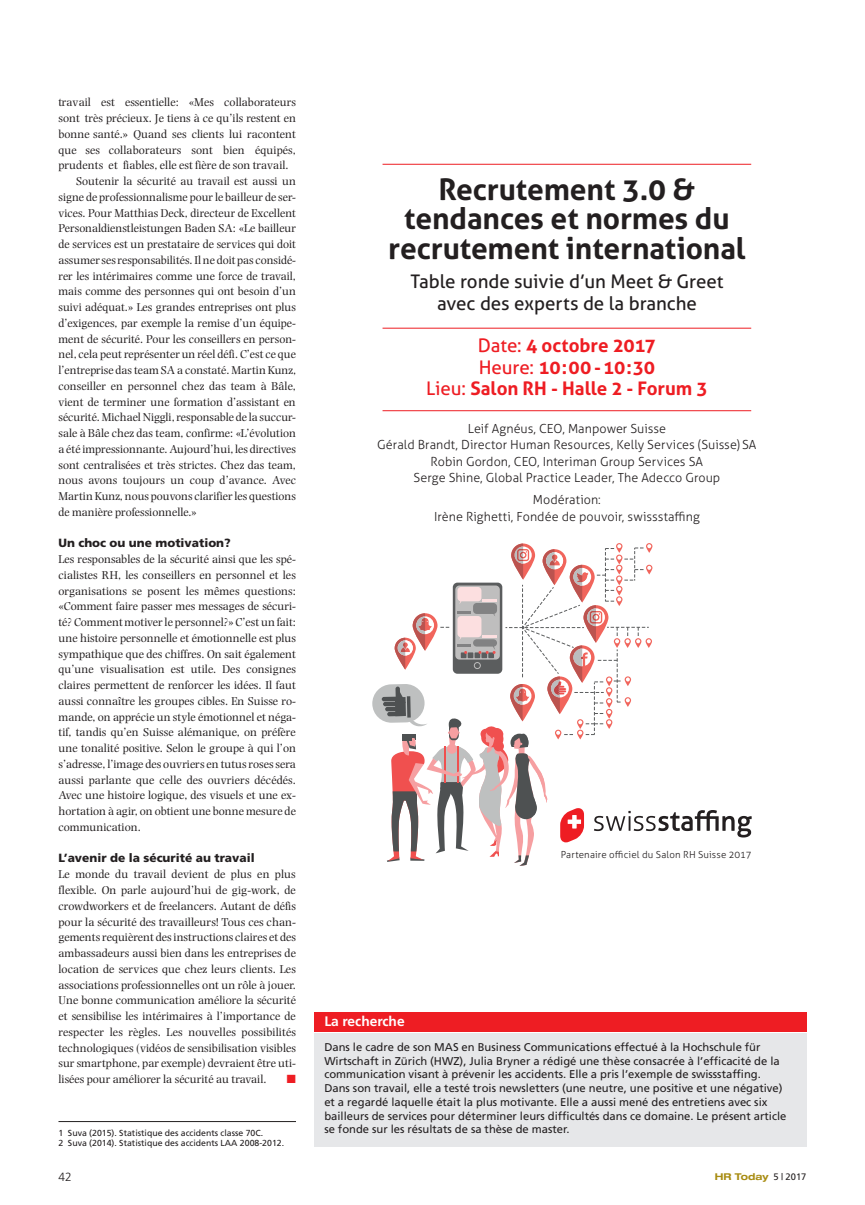
<style>
.page{position:relative;width:865px;height:1205px;background:#fff}
.page>*{position:absolute;margin:0;border:0;box-sizing:border-box;transform-origin:0 0}
.t1{font:700 29.88px/29.4px "Aller";letter-spacing:-.005em;color:#231f20;text-align:center}
.t2{font:700 18.75px/21.2px "Aller";color:#ee1d23;text-align:center}
.t3{font:18.75px/21.2px "Aller";letter-spacing:-.005em;color:#231f20;text-align:center}
.t4{font:700 13.75px "Frutiger";color:#fff}
.t5{font:300 12.5px/16.2px "Aller";letter-spacing:.005em;color:#231f20;text-align:center}
.t6{font:11.88px/15.8px "Photina";color:#231f20;text-align:justify}
.t7{font:900 11.88px "Frutiger";color:#231f20}
.t8{font:300 11.88px "Frutiger";color:#231f20}
.t9{font:11.88px "Zapf Dingbats ITC";color:#ee1d23}
.t10{font:11.25px/13.8px "Frutiger";color:#231f20}
.t11{font:300 9.75px "Aller";letter-spacing:.015em;color:#231f20}
.t12{font:700 expanded 9.38px "Helvetica Neue LT";color:#a88c12}
.t13{font:8.75px/10px "Frutiger";color:#231f20}
.s1{font-weight:400}
.s2{font-family:"Frutiger";font-weight:400;font-stretch:normal;color:#231f20}
</style>
<div class="page">
<hr style="left:382px;top:164px;width:369px;height:1px;background:#ee1d23">
<hr style="left:382px;top:328px;width:369px;height:1px;background:#ee1d23">
<hr style="left:382px;top:410px;width:369px;height:1px;background:#ee1d23">
<svg style="left:372px;top:543px;width:380px;height:323px"></svg>
<hr style="left:58px;top:1121px;width:238px;height:1px;background:#231f20">
<div style="left:314px;top:1033px;width:492px;height:113px;background:#e6e7e9"></div>
<div style="left:314px;top:1012px;width:492px;height:19px;background:#ee1d23"></div>
<p class="t6" style="left:58px;top:95px;width:239px">travail est essentielle: «Mes collaborateurs</p>
<p class="t6" style="left:58px;top:110px;width:239px">sont très précieux. Je tiens à ce qu’ils restent en</p>
<p class="t6" style="left:58px;top:126px;width:239px">bonne santé.» Quand ses clients lui racontent</p>
<p class="t6" style="left:58px;top:142px;width:239px">que ses collaborateurs sont bien équipés,</p>
<p class="t6" style="left:58px;top:158px;width:232px">prudents et fiables, elle est fière de son travail.</p>
<p class="t6" style="left:76px;top:173px;width:221px">Soutenir la sécurité au travail est aussi un</p>
<p class="t6" style="left:58px;top:189px;width:239px">signe de professionnalisme pour le bailleur de ser-</p>
<p class="t6" style="left:58px;top:205px;width:239px">vices. Pour Matthias Deck, directeur de Excellent</p>
<p class="t6" style="left:58px;top:221px;width:239px">Personaldienstleistungen Baden SA: «Le bailleur</p>
<p class="t6" style="left:58px;top:236px;width:239px">de services est un prestataire de services qui doit</p>
<p class="t6" style="left:58px;top:252px;width:239px">assumer ses responsabilités. Il ne doit pas considé-</p>
<p class="t6" style="left:58px;top:268px;width:239px">rer les intérimaires comme une force de travail,</p>
<p class="t6" style="left:58px;top:284px;width:239px">mais comme des personnes qui ont besoin d’un</p>
<p class="t6" style="left:58px;top:299px;width:239px">suivi adéquat.» Les grandes entreprises ont plus</p>
<p class="t6" style="left:58px;top:315px;width:239px">d’exigences, par exemple la remise d’un équipe-</p>
<p class="t6" style="left:58px;top:331px;width:239px">ment de sécurité. Pour les conseillers en person-</p>
<p class="t6" style="left:58px;top:347px;width:239px">nel, cela peut représenter un réel défi. C’est ce que</p>
<p class="t6" style="left:58px;top:362px;width:239px">l’entreprise das team SA a constaté. Martin Kunz,</p>
<p class="t6" style="left:58px;top:378px;width:239px">conseiller en personnel chez das team à Bâle,</p>
<p class="t6" style="left:58px;top:394px;width:239px">vient de terminer une formation d’assistant en</p>
<p class="t6" style="left:58px;top:410px;width:239px">sécurité. Michael Niggli, responsable de la succur-</p>
<p class="t6" style="left:58px;top:425px;width:239px">sale à Bâle chez das team, confirme: «L’évolution</p>
<p class="t6" style="left:58px;top:441px;width:239px">a été impressionnante. Aujourd’hui, les directives</p>
<p class="t6" style="left:58px;top:457px;width:239px">sont centralisées et très strictes. Chez das team,</p>
<p class="t6" style="left:58px;top:473px;width:239px">nous avons toujours un coup d’avance. Avec</p>
<p class="t6" style="left:58px;top:488px;width:239px">Martin Kunz, nous pouvons clarifier les questions</p>
<p class="t6" style="left:58px;top:504px;width:140px">de manière professionnelle.»</p>
<p class="t7" style="left:58px;top:536px;width:174px">Un choc ou une motivation?</p>
<p class="t6" style="left:58px;top:551px;width:239px">Les responsables de la sécurité ainsi que les spé&shy;cialistes RH, les conseillers en personnel et les organisations se posent les mêmes questions: «Comment faire passer mes messages de sécuri&shy;té? Comment motiver le personnel?» C’est un fait: une histoire personnelle et émotionnelle est plus sympathique que des chiffres. On sait également qu’une visualisation est utile. Des consignes claires permettent de renforcer les idées. Il faut aussi connaître les groupes cibles. En Suisse ro&shy;mande, on apprécie un style émotionnel et néga&shy;tif, tandis qu’en Suisse alémanique, on préfère une tonalité positive. Selon le groupe à qui l’on s’adresse, l’image des ouvriers en tutus roses sera aussi parlante que celle des ouvriers décédés.<br>Avec une histoire logique, des visuels et une ex&shy;hortation à agir, on obtient une bonne mesure de communication.</p>
<p class="t7" style="left:58px;top:851px;width:198px">L’avenir de la sécurité au travail</p>
<p class="t6" style="left:58px;top:866px;width:239px">Le monde du travail devient de plus en plus flexible. On parle aujourd’hui de gig-work, de crowdworkers et de freelancers. Autant de défis pour la sécurité des travailleurs! Tous ces chan&shy;gements requièrent des instructions claires et des ambassadeurs aussi bien dans les entreprises de location de services que chez leurs clients. Les associations professionnelles ont un rôle à jouer.<br>Une bonne communication améliore la sécurité et sensibilise les intérimaires à l’importance de respecter les règles. Les nouvelles possibilités technologiques (vidéos de sensibilisation visibles sur smartphone, par exemple) devraient être uti&shy;lisées pour améliorer la sécurité au travail.</p>
<p class="t9" style="left:287px;top:1073px;width:11px">■</p>
<p class="t13" style="left:58px;top:1128px;width:227px">1 Suva (2015). Statistique des accidents classe 70C.<br>2 Suva (2014). Statistique des accidents LAA 2008-2012.</p>
<h1 class="t1" style="left:388px;top:175px;width:359px">Recrutement 3.0 &amp; tendances et normes du recrutement international</h1>
<h2 class="t3" style="left:410px;top:271px;width:314px">Table ronde suivie d’un Meet &amp; Greet avec des experts de la branche</h2>
<h2 class="t2" style="left:426px;top:335px;width:283px"><span class="s1">Date:</span> 4 octobre 2017<br><span class="s1">Heure:</span> 10:00 - 10:30<br><span class="s1">Lieu:</span> Salon RH - Halle 2 - Forum 3</h2>
<p class="t5" style="left:377px;top:420px;width:381px">Leif Agnéus, CEO, Manpower Suisse<br>Gérald Brandt, Director Human Resources, Kelly Services (Suisse) SA Robin Gordon, CEO, Interiman Group Services SA<br>Serge Shine, Global Practice Leader, The Adecco Group</p>
<p class="t5" style="left:434px;top:492px;width:267px">Modération:<br>Irène Righetti, Fondée de pouvoir, swissstaffing</p>
<p class="t4" style="left:324px;top:1013px;width:82px">La recherche</p>
<p class="t11" style="left:561px;top:849px;width:192px">Partenaire officiel du Salon RH Suisse 2017</p>
<p class="t10" style="left:324px;top:1040px;width:463px">Dans le cadre de son MAS en Business Communications effectué à la Hochschule für Wirtschaft in Zürich (HWZ), Julia Bryner a rédigé une thèse consacrée à l’efficacité de la communication visant à prévenir les accidents. Elle a pris l’exemple de swissstaffing.<br>Dans son travail, elle a testé trois newsletters (une neutre, une positive et une négative) et a regardé laquelle était la plus motivante. Elle a aussi mené des entretiens avec six bailleurs de services pour déterminer leurs difficultés dans ce domaine. Le présent article se fonde sur les résultats de sa thèse de master.</p>
<p class="t8" style="left:58px;top:1169px;width:15px">42</p>
<p class="t12" style="left:714px;top:1171px;width:93px">HR Today <span class="s2">5 | 2017</span></p>
</div>
